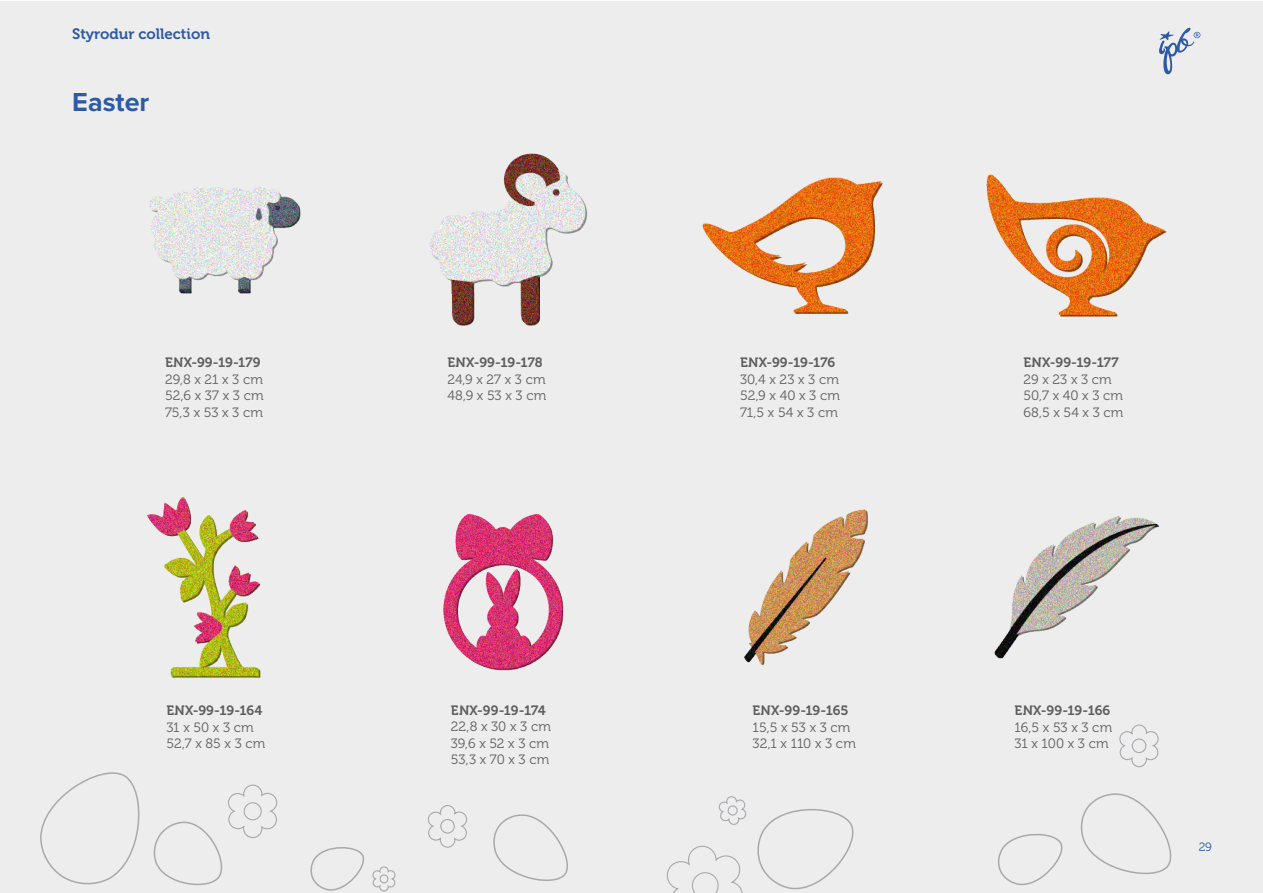
<style>
.page{position:relative;width:1263px;height:893px;background:#fff}
.page>*{position:absolute;margin:0;border:0;box-sizing:border-box;transform-origin:0 0}
.Nazwa_katalogu_kolek{font:700 27px "Proxima Nova";color:#2e59a4}
.t1{font:15px "Museo 700";color:#2e59a4}
.Wymiary_produktu{font:13.5px "Museo 300";letter-spacing:.005em;color:#5e5e5e}
.Kod_produktu{font:13.5px "Museo 700";letter-spacing:.005em;color:#5e5e5e}
.t2{font:12px "Museo 300";color:#2e59a4}
</style>
<div class="page">
<div style="left:0;top:1px;width:1263px;height:892px;background:#ededed"></div>
<svg style="left:1159px;top:28px;width:42px;height:46px"></svg>
<img style="left:744px;top:509px;width:124px;height:156px">
<img style="left:147px;top:497px;width:114px;height:181px">
<img style="left:994px;top:516px;width:165px;height:143px">
<img style="left:149px;top:187px;width:152px;height:107px">
<img style="left:429px;top:153px;width:159px;height:173px">
<img style="left:702px;top:177px;width:181px;height:137px">
<img style="left:986px;top:174px;width:181px;height:143px">
<svg style="left:757px;top:809px;width:97px;height:81px"></svg>
<svg style="left:493px;top:814px;width:75px;height:67px"></svg>
<svg style="left:1080px;top:793px;width:92px;height:82px"></svg>
<svg style="left:998px;top:833px;width:65px;height:53px"></svg>
<svg style="left:40px;top:772px;width:238px;height:114px"></svg>
<svg style="left:310px;top:847px;width:86px;height:45px"></svg>
<svg style="left:427px;top:805px;width:40px;height:43px"></svg>
<svg style="left:1119px;top:724px;width:40px;height:44px"></svg>
<svg style="left:666px;top:845px;width:77px;height:48px"></svg>
<svg style="left:718px;top:796px;width:29px;height:29px"></svg>
<img style="left:443px;top:514px;width:121px;height:157px">
<p class="t1" style="left:72px;top:25px;width:139px">Styrodur collection</p>
<p class="Nazwa_katalogu_kolek" style="left:72px;top:81px;width:79px">Easter</p>
<p class="Kod_produktu" style="left:165px;top:355px;width:97px">ENX-99-19-179</p>
<p class="Wymiary_produktu" style="left:165px;top:372px;width:99px">29,8 x 21 x 3 cm</p>
<p class="Wymiary_produktu" style="left:165px;top:388px;width:100px">52,6 x 37 x 3 cm</p>
<p class="Wymiary_produktu" style="left:165px;top:405px;width:99px">75,3 x 53 x 3 cm</p>
<p class="Kod_produktu" style="left:167px;top:703px;width:98px">ENX-99-19-164</p>
<p class="Wymiary_produktu" style="left:167px;top:720px;width:89px">31 x 50 x 3 cm</p>
<p class="Wymiary_produktu" style="left:167px;top:736px;width:100px">52,7 x 85 x 3 cm</p>
<p class="Kod_produktu" style="left:447px;top:355px;width:97px">ENX-99-19-178</p>
<p class="Wymiary_produktu" style="left:447px;top:372px;width:100px">24,9 x 27 x 3 cm</p>
<p class="Wymiary_produktu" style="left:447px;top:388px;width:100px">48,9 x 53 x 3 cm</p>
<p class="Kod_produktu" style="left:451px;top:702px;width:96px">ENX-99-19-174</p>
<p class="Wymiary_produktu" style="left:451px;top:719px;width:101px">22,8 x 30 x 3 cm</p>
<p class="Wymiary_produktu" style="left:451px;top:736px;width:100px">39,6 x 52 x 3 cm</p>
<p class="Wymiary_produktu" style="left:451px;top:752px;width:100px">53,3 x 70 x 3 cm</p>
<p class="Kod_produktu" style="left:740px;top:355px;width:97px">ENX-99-19-176</p>
<p class="Wymiary_produktu" style="left:740px;top:372px;width:100px">30,4 x 23 x 3 cm</p>
<p class="Wymiary_produktu" style="left:740px;top:388px;width:101px">52,9 x 40 x 3 cm</p>
<p class="Wymiary_produktu" style="left:740px;top:405px;width:99px">71,5 x 54 x 3 cm</p>
<p class="Kod_produktu" style="left:753px;top:703px;width:97px">ENX-99-19-165</p>
<p class="Wymiary_produktu" style="left:753px;top:720px;width:99px">15,5 x 53 x 3 cm</p>
<p class="Wymiary_produktu" style="left:753px;top:736px;width:105px">32,1 x 110 x 3 cm</p>
<p class="Kod_produktu" style="left:1023px;top:355px;width:97px">ENX-99-19-177</p>
<p class="Wymiary_produktu" style="left:1023px;top:372px;width:90px">29 x 23 x 3 cm</p>
<p class="Wymiary_produktu" style="left:1023px;top:388px;width:101px">50,7 x 40 x 3 cm</p>
<p class="Wymiary_produktu" style="left:1023px;top:405px;width:101px">68,5 x 54 x 3 cm</p>
<p class="Kod_produktu" style="left:1015px;top:703px;width:97px">ENX-99-19-166</p>
<p class="Wymiary_produktu" style="left:1015px;top:720px;width:99px">16,5 x 53 x 3 cm</p>
<p class="Wymiary_produktu" style="left:1015px;top:736px;width:95px">31 x 100 x 3 cm</p>
<p class="t2" style="left:1199px;top:840px;width:15px">29</p>
</div>
